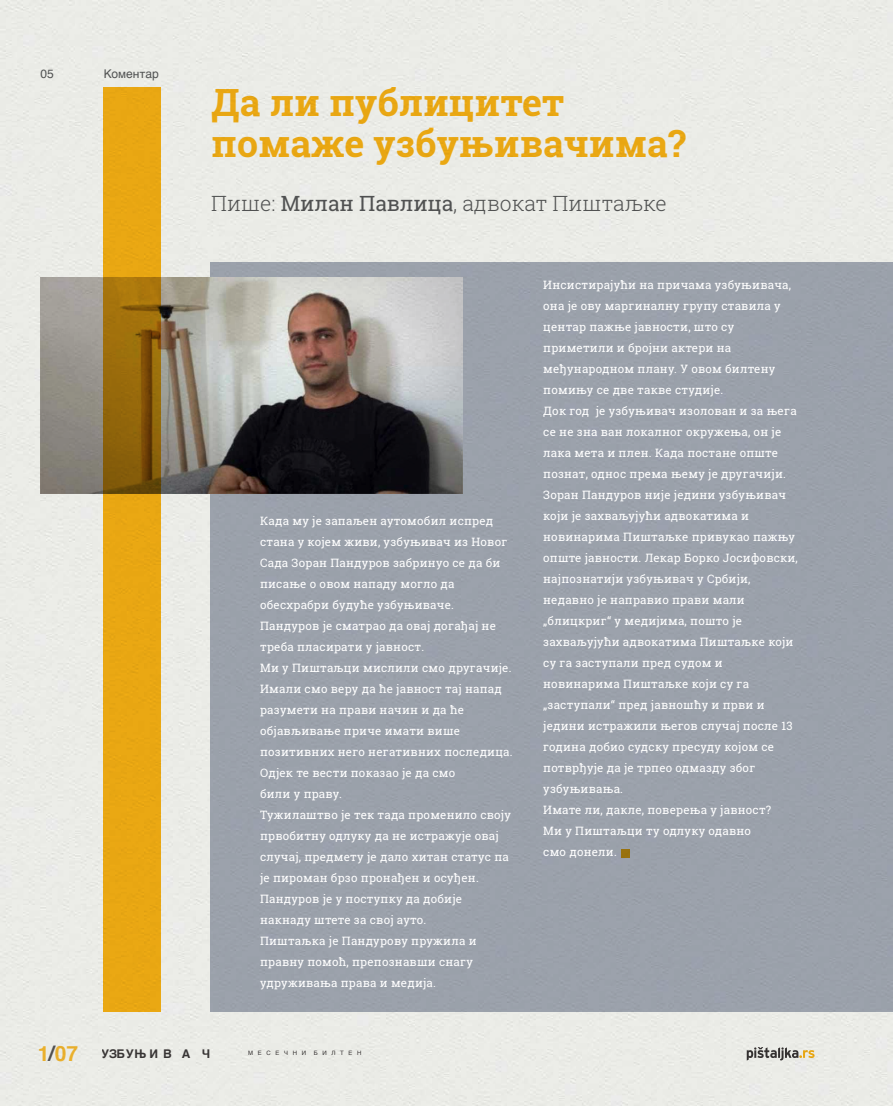
<style>
.page{position:relative;width:893px;height:1106px;background:#ebece7}
.page>*{position:absolute;margin:0;border:0;box-sizing:border-box;transform-origin:0 0}
.t1{font:700 37.5px/40.5px "Roboto Slab";color:#fdb515}
.t2{font:300 21px "Roboto Slab";color:#58595b}
.t3{font:700 12px "Helvetica";letter-spacing:-.01em;color:#231f20}
.t4{font:12px "Helvetica";color:#58595b}
.t5{font:11.55px/21px "Roboto Slab";letter-spacing:.02em;color:#fff}
.t6{font:6px "Helvetica";color:#231f20}
.s1{font-weight:400}
.s2{font-size:21px;color:#fdb515}
.s3{font-size:21px;color:#414042}
</style>
<div class="page">
<svg style="left:747px;top:1047px;width:67px;height:13px"></svg>
<div style="left:210px;top:262px;width:682px;height:750px;background:#9ba1ab"></div>
<img style="left:40px;top:277px;width:422px;height:216px">
<div style="left:622px;top:849px;width:8px;height:8px;background:#99720e"></div>
<svg style="left:103px;top:88px;width:57px;height:924px;background:#d39610"></svg>
<p class="t4" style="left:40px;top:64px;width:15px">05</p>
<p class="t4" style="left:103px;top:64px;width:57px">Коментар</p>
<h1 class="t1" style="left:211px;top:82px;width:476px">Да ли публицитет помаже узбуњивачима?</h1>
<h2 class="t2" style="left:211px;top:189px;width:457px">Пише: <span class="s1">Милан Павлица</span>, адвокат Пиштаљке</h2>
<p class="t5" style="left:260px;top:510px;width:254px">Када му је запаљен аутомобил испред стана у којем живи, узбуњивач из Новог<br>Сада Зоран Пандуров забринуо се да би писање о овом нападу могло да обесхрабри будуће узбуњиваче.<br>Пандуров је сматрао да овај догађај не треба пласирати у јавност.<br>Ми у Пиштаљци мислили смо другачије.<br>Имали смо веру да ће јавност тај напад разумети на прави начин и да ће објављивање приче имати више позитивних него негативних последица.<br>Одјек те вести показао је да смо<br>били у праву.<br>Тужилаштво је тек тада променило своју првобитну одлуку да не истражује овај случај, предмету је дало хитан статус па је пироман брзо пронађен и осуђен.<br>Пандуров је у поступку да добије накнаду штете за свој ауто.<br>Пиштаљка је Пандурову пружила и правну помоћ, препознавши снагу удруживања права и медија.</p>
<p class="t5" style="left:543px;top:274px;width:256px">Инсистирајући на причама узбуњивача, она је ову маргиналну групу ставила у центар пажње јавности, што су приметили и бројни актери на међународном плану. У овом билтену помињу се две такве студије.<br>Док год је узбуњивач изолован и за њега се не зна ван локалног окружења, он је лака мета и плен. Када постане опште познат, однос према њему је другачији.<br>Зоран Пандуров није једини узбуњивач који је захваљујући адвокатима и новинарима Пиштаљке привукао пажњу опште јавности. Лекар Борко Јосифовски, најпознатији узбуњивач у Србији, недавно је направио прави мали „блицкриг“ у медијима, пошто је захваљујући адвокатима Пиштаљке који су га заступали пред судом и новинарима Пиштаљке који су га „заступали“ пред јавношћу и први и једини истражили његов случај после 13 година добио судску пресуду којом се потврђује да је трпео одмазду због узбуњивања.<br>Имате ли, дакле, поверења у јавност?<br>Ми у Пиштаљци ту одлуку одавно<br>смо донели.</p>
<p class="t3" style="left:37px;top:1044px;width:175px"><span class="s2">1</span><span class="s3">/</span><span class="s2">07</span> УЗБУЊ И В А Ч</p>
<p class="t6" style="left:248px;top:1048px;width:59px">М Е С Е Ч Н И</p>
<p class="t6" style="left:314px;top:1048px;width:49px">Б И Л Т Е Н</p>
</div>
